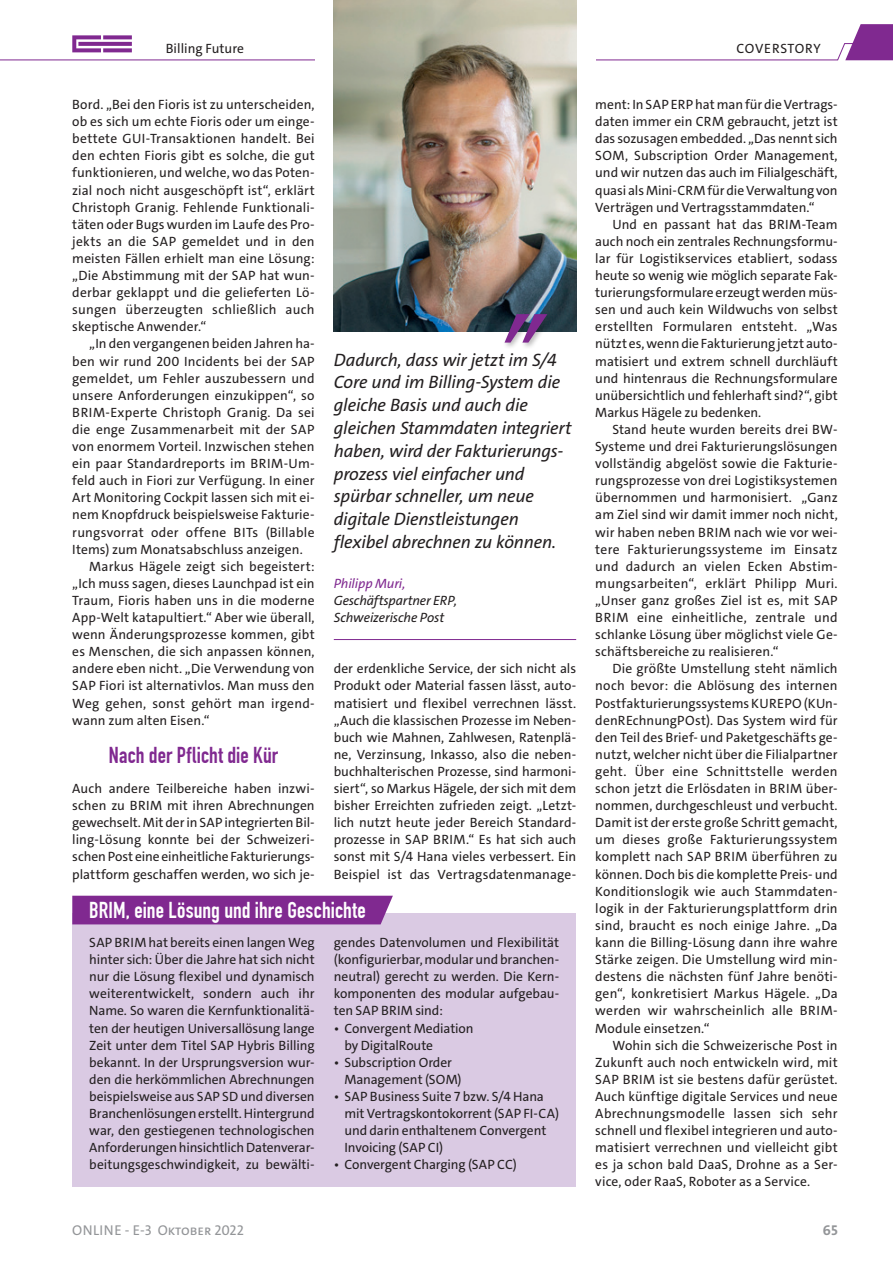
<style>
.page{position:relative;width:893px;height:1263px;background:#fff}
.page>*{position:absolute;margin:0;border:0;box-sizing:border-box;transform-origin:0 0}
.t1{font:700 22.5px "DIN Condensed";color:#fff}
.t2{font:700 22.5px "DIN Condensed";letter-spacing:.005em;color:#802990}
.t3{font:italic 18px/22.8px "The Sans";letter-spacing:-.01em;color:#231f20}
.t4{font:14.25px "The Sans";color:#939598}
.t5{font:700 14.25px "The Sans";color:#939598}
.t6{font:13.5px/17.1px "The Sans";letter-spacing:.005em;color:#231f20;text-align:justify}
.t7{font:italic 13.5px/17.1px "The Sans";letter-spacing:-.01em;color:#231f20}
.t8{font:italic 13.5px "The Sans";letter-spacing:-.01em;color:#802990}
.t9{font:13.5px "The Sans";letter-spacing:.04em;color:#231f20}
</style>
<div class="page">
<svg style="left:0;top:24px;width:893px;height:37px"></svg>
<div style="left:315px;top:51px;width:280px;height:17px;background:#fff"></div>
<img style="left:334px;top:0;width:242px;height:331px">
<div style="left:502px;top:312px;width:51px;height:37px;background:#231f20;opacity:.3"></div>
<svg style="left:504px;top:314px;width:43px;height:29px"></svg>
<hr style="left:334px;top:639px;width:242px;height:1px;background:#802990">
<div style="left:72px;top:913px;width:504px;height:273px;background:#dacae3"></div>
<div style="left:72px;top:896px;width:321px;height:28px;background:#802990"></div>
<p class="t6" style="left:166px;top:40px;width:80px">Billing Future</p>
<p class="t9" style="left:737px;top:39px;width:86px">COVERSTORY</p>
<p class="t6" style="left:72px;top:96px;width:244px">Bord. „Bei den Fioris ist zu unterscheiden, ob es sich um echte Fioris oder um einge&shy;bettete GUI-Transaktionen handelt. Bei den echten Fioris gibt es solche, die gut funktionieren, und welche, wo das Poten&shy;zial noch nicht ausgeschöpft ist“, erklärt Christoph Granig. Fehlende Funktionali&shy;täten oder Bugs wurden im Laufe des Pro&shy;jekts an die SAP gemeldet und in den meisten Fällen erhielt man eine Lösung: „Die Abstimmung mit der SAP hat wun&shy;derbar geklappt und die gelieferten Lö&shy;sungen überzeugten schließlich auch skeptische Anwender.“</p>
<p class="t6" style="left:89px;top:335px;width:227px">„In den vergangenen beiden Jahren ha-</p>
<p class="t6" style="left:72px;top:352px;width:244px">ben wir rund 200 Incidents bei der SAP</p>
<p class="t6" style="left:72px;top:370px;width:244px">gemeldet, um Fehler auszubessern und</p>
<p class="t6" style="left:72px;top:387px;width:244px">unsere Anforderungen einzukippen“, so</p>
<p class="t6" style="left:72px;top:404px;width:244px">BRIM-Experte Christoph Granig. Da sei</p>
<p class="t6" style="left:72px;top:421px;width:244px">die enge Zusammenarbeit mit der SAP</p>
<p class="t6" style="left:72px;top:438px;width:244px">von enormem Vorteil. Inzwischen stehen</p>
<p class="t6" style="left:72px;top:455px;width:244px">ein paar Standardreports im BRIM-Um-</p>
<p class="t6" style="left:72px;top:472px;width:244px">feld auch in Fiori zur Verfügung. In einer</p>
<p class="t6" style="left:72px;top:489px;width:244px">Art Monitoring Cockpit lassen sich mit ei-</p>
<p class="t6" style="left:72px;top:506px;width:244px">nem Knopfdruck beispielsweise Fakturie-</p>
<p class="t6" style="left:72px;top:523px;width:244px">rungsvorrat oder offene BITs (Billable</p>
<p class="t6" style="left:72px;top:541px;width:232px">Items) zum Monatsabschluss anzeigen.</p>
<p class="t6" style="left:89px;top:558px;width:227px">Markus Hägele zeigt sich begeistert:</p>
<p class="t6" style="left:72px;top:575px;width:244px">„Ich muss sagen, dieses Launchpad ist ein</p>
<p class="t6" style="left:72px;top:592px;width:244px">Traum, Fioris haben uns in die moderne</p>
<p class="t6" style="left:72px;top:609px;width:244px">App-Welt katapultiert.“ Aber wie überall,</p>
<p class="t6" style="left:72px;top:626px;width:244px">wenn Änderungsprozesse kommen, gibt</p>
<p class="t6" style="left:72px;top:643px;width:244px">es Menschen, die sich anpassen können,</p>
<p class="t6" style="left:72px;top:660px;width:244px">andere eben nicht. „Die Verwendung von</p>
<p class="t6" style="left:72px;top:677px;width:244px">SAP Fiori ist alternativlos. Man muss den</p>
<p class="t6" style="left:72px;top:694px;width:244px">Weg gehen, sonst gehört man irgend-</p>
<p class="t6" style="left:72px;top:712px;width:139px">wann zum alten Eisen.“</p>
<h1 class="t2" style="left:109px;top:741px;width:171px">Nach der Pflicht die Kür</h1>
<p class="t6" style="left:72px;top:780px;width:244px">Auch andere Teilbereiche haben inzwi&shy;schen zu BRIM mit ihren Abrechnungen gewechselt. Mit der in SAP integrierten Bil&shy;ling-Lösung konnte bei der Schweizeri&shy;schen Post eine einheitliche Fakturierungs&shy;plattform geschaffen werden, wo sich je-</p>
<p class="t3" style="left:334px;top:348px;width:239px">Dadurch, dass wir jetzt im S/4<br>Core und im Billing-System die gleiche Basis und auch die gleichen Stammdaten integriert haben, wird der Fakturierungs&shy;prozess viel einfacher und spürbar schneller, um neue digitale Dienstleistungen flexibel abrechnen zu können.</p>
<p class="t8" style="left:334px;top:575px;width:73px">Philipp Muri,</p>
<p class="t7" style="left:334px;top:592px;width:125px">Geschäftspartner ERP,<br>Schweizerische Post</p>
<p class="t6" style="left:334px;top:660px;width:244px">der erdenkliche Service, der sich nicht als Produkt oder Material fassen lässt, auto&shy;matisiert und flexibel verrechnen lässt. „Auch die klassischen Prozesse im Neben&shy;buch wie Mahnen, Zahlwesen, Ratenplä&shy;ne, Verzinsung, Inkasso, also die neben&shy;buchhalterischen Prozesse, sind harmoni&shy;siert“, so Markus Hägele, der sich mit dem bisher Erreichten zufrieden zeigt. „Letzt&shy;lich nutzt heute jeder Bereich Standard&shy;prozesse in SAP BRIM.“ Es hat sich auch sonst mit S/4 Hana vieles verbessert. Ein Beispiel ist das Vertragsdatenmanage-</p>
<h1 class="t1" style="left:89px;top:897px;width:278px">BRIM, eine Lösung und ihre Geschichte</h1>
<p class="t6" style="left:89px;top:934px;width:227px">SAP BRIM hat bereits einen langen Weg hinter sich: Über die Jahre hat sich nicht nur die Lösung flexibel und dynamisch weiterentwickelt, sondern auch ihr Name. So waren die Kernfunktionalitä&shy;ten der heutigen Universallösung lange Zeit unter dem Titel SAP Hybris Billing bekannt. In der Ursprungsversion wur&shy;den die herkömmlichen Abrechnungen beispielsweise aus SAP SD und diversen Branchenlösungen erstellt. Hintergrund war, den gestiegenen technologischen Anforderungen hinsichtlich Datenverar&shy;beitungsgeschwindigkeit, zu bewälti-</p>
<p class="t6" style="left:334px;top:934px;width:227px">gendes Datenvolumen und Flexibilität (konfigurierbar, modular und branchen&shy;neutral) gerecht zu werden. Die Kern&shy;komponenten des modular aufgebau&shy;ten SAP BRIM sind:</p>
<p class="t6" style="left:344px;top:1019px;width:131px;text-indent:-11px">• Convergent Mediation by DigitalRoute</p>
<p class="t6" style="left:344px;top:1054px;width:119px;text-indent:-11px">• Subscription Order<br>Management (SOM)</p>
<p class="t6" style="left:344px;top:1088px;width:216px;text-align:left;text-indent:-11px">• SAP Business Suite 7 bzw. S/4 Hana mit Vertragskontokorrent (SAP FI-CA) und darin enthaltenem Convergent<br>Invoicing (SAP CI)</p>
<p class="t6" style="left:334px;top:1156px;width:185px">• Convergent Charging (SAP CC)</p>
<p class="t6" style="left:595px;top:96px;width:244px">ment: In SAP ERP hat man für die Vertrags&shy;daten immer ein CRM gebraucht, jetzt ist das sozusagen embedded. „Das nennt sich SOM, Subscription Order Management, und wir nutzen das auch im Filialgeschäft, quasi als Mini-CRM für die Verwaltung von Verträgen und Vertragsstammdaten.“</p>
<p class="t6" style="left:595px;top:216px;width:244px;text-indent:17px">Und en passant hat das BRIM-Team auch noch ein zentrales Rechnungsformu&shy;lar für Logistikservices etabliert, sodass heute so wenig wie möglich separate Fak&shy;turierungsformulare erzeugt werden müs&shy;sen und auch kein Wildwuchs von selbst erstellten Formularen entsteht. „Was nützt es, wenn die Fakturierung jetzt auto&shy;matisiert und extrem schnell durchläuft und hintenraus die Rechnungsformulare unübersichtlich und fehlerhaft sind?“, gibt Markus Hägele zu bedenken.</p>
<p class="t6" style="left:595px;top:421px;width:244px;text-indent:17px">Stand heute wurden bereits drei BW-Systeme und drei Fakturierungslösungen vollständig abgelöst sowie die Fakturie&shy;rungsprozesse von drei Logistiksystemen übernommen und harmonisiert. „Ganz am Ziel sind wir damit immer noch nicht, wir haben neben BRIM nach wie vor wei&shy;tere Fakturierungssysteme im Einsatz und dadurch an vielen Ecken Abstim&shy;mungsarbeiten“, erklärt Philipp Muri. „Unser ganz großes Ziel ist es, mit SAP BRIM eine einheitliche, zentrale und schlanke Lösung über möglichst viele Ge&shy;schäftsbereiche zu realisieren.“</p>
<p class="t6" style="left:595px;top:660px;width:244px;text-indent:17px">Die größte Umstellung steht nämlich noch bevor: die Ablösung des internen Postfakturierungssystems KUREPO (KUn&shy;denREchnungPOst). Das System wird für den Teil des Brief- und Paketgeschäfts ge&shy;nutzt, welcher nicht über die Filialpartner geht. Über eine Schnittstelle werden schon jetzt die Erlösdaten in BRIM über&shy;nommen, durchgeschleust und verbucht.<br>Damit ist der erste große Schritt gemacht, um dieses große Fakturierungssystem komplett nach SAP BRIM überführen zu können. Doch bis die komplette Preis- und Konditionslogik wie auch Stammdaten&shy;logik in der Fakturierungsplattform drin sind, braucht es noch einige Jahre. „Da kann die Billing-Lösung dann ihre wahre Stärke zeigen. Die Umstellung wird min&shy;destens die nächsten fünf Jahre benöti&shy;gen“, konkretisiert Markus Hägele. „Da werden wir wahrscheinlich alle BRIM-Module einsetzen.“</p>
<p class="t6" style="left:595px;top:1036px;width:244px;text-indent:17px">Wohin sich die Schweizerische Post in Zukunft auch noch entwickeln wird, mit SAP BRIM ist sie bestens dafür gerüstet.<br>Auch künftige digitale Services und neue Abrechnungsmodelle lassen sich sehr schnell und flexibel integrieren und auto&shy;matisiert verrechnen und vielleicht gibt es ja schon bald DaaS, Drohne as a Ser&shy;vice, oder RaaS, Roboter as a Service.</p>
<p class="t4" style="left:72px;top:1221px;width:173px">ONLINE - E-3 Oktober 2022</p>
<p class="t5" style="left:823px;top:1221px;width:16px">65</p>
</div>
